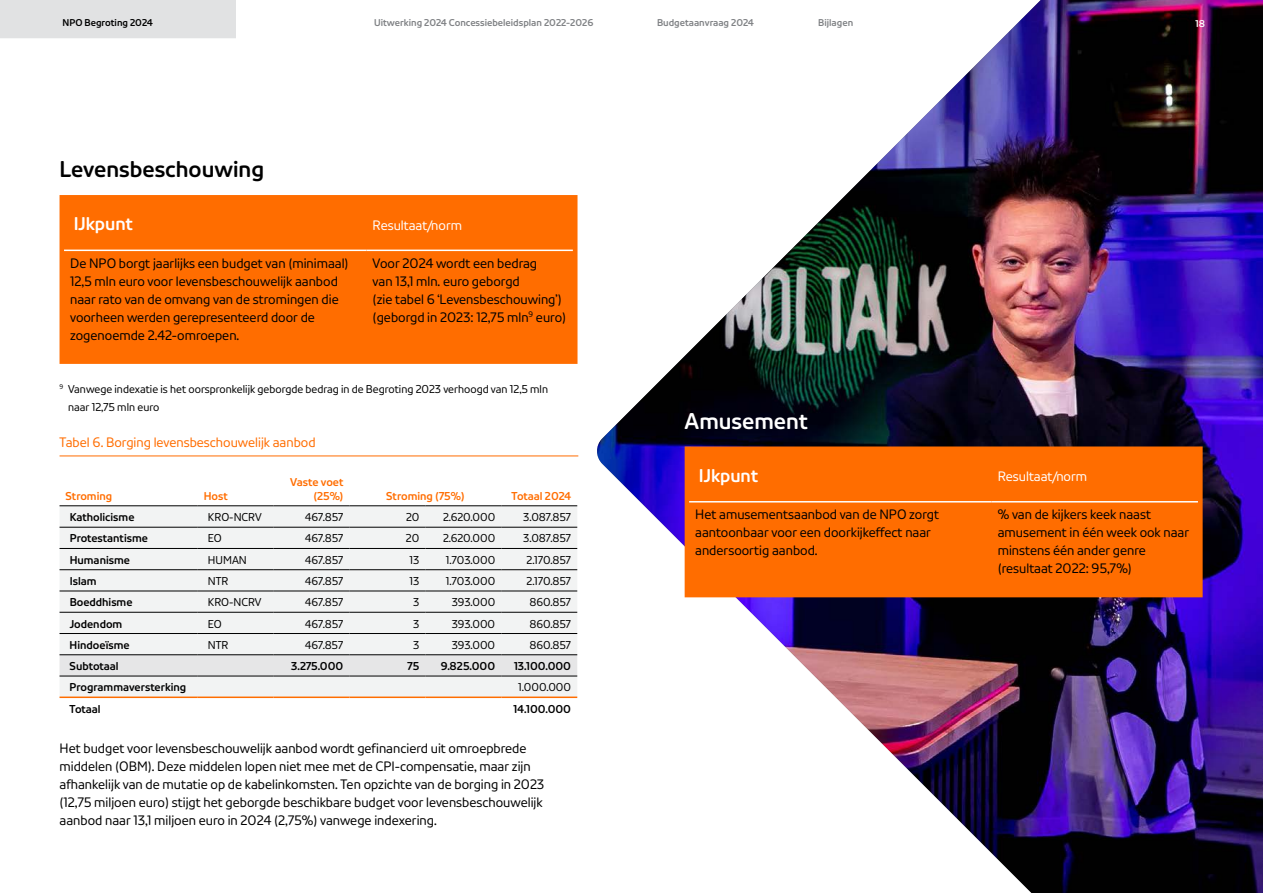
<style>
.page{position:relative;width:1263px;height:893px;background:#fff}
.page>*{position:absolute;margin:0;border:0;box-sizing:border-box;transform-origin:0 0}
.t1{font:700 22.5px "NPO Sans";color:#000}
.t2{font:700 22.5px "NPO Sans";color:#fff}
.t3{font:700 18.15px "NPO Sans";color:#fff}
.t4{font:13.5px/18px "NPO Sans";color:#000}
.t5{font:13.5px "NPO Sans";color:#ff6d00}
.t6{font:13.5px "NPO Sans";color:#fff}
.t7{font:11.25px/18px "NPO Sans";color:#000}
.t8{font:700 11.25px "NPO Sans";color:#000}
.t9{font:700 11.25px/13.5px "NPO Sans";color:#ff6d00;text-align:right}
.t10{font:700 9.75px "NPO Sans";color:#808285}
.t11{font:700 9.75px "NPO Sans";color:#000}
.t12{font:700 9.75px "NPO Sans";color:#fff}
</style>
<div class="page">
<div style="left:0;top:0;width:236px;height:38px;background:#e1e2e3"></div>
<img style="left:597px;top:0;width:666px;height:893px">
<hr style="left:60px;top:456px;width:518px;height:1px;background:#ff6d00">
<div style="left:60px;top:506px;width:517px;height:190px;background:#f2f3f3"></div>
<svg style="left:60px;top:655px;width:517px;height:21px;background:#ddddde"></svg>
<hr style="left:60px;top:505px;width:138px;height:1px;background:#000">
<hr style="left:198px;top:505px;width:76px;height:1px;background:#000">
<hr style="left:274px;top:505px;width:76px;height:1px;background:#000">
<hr style="left:350px;top:505px;width:75px;height:1px;background:#000">
<hr style="left:425px;top:505px;width:76px;height:1px;background:#000">
<hr style="left:501px;top:505px;width:76px;height:1px;background:#000">
<hr style="left:60px;top:527px;width:138px;height:1px;background:#000">
<hr style="left:198px;top:527px;width:76px;height:1px;background:#000">
<hr style="left:274px;top:527px;width:76px;height:1px;background:#000">
<hr style="left:350px;top:527px;width:75px;height:1px;background:#000">
<hr style="left:425px;top:527px;width:76px;height:1px;background:#000">
<hr style="left:501px;top:527px;width:76px;height:1px;background:#000">
<hr style="left:60px;top:548px;width:138px;height:1px;background:#000">
<hr style="left:198px;top:548px;width:76px;height:1px;background:#000">
<hr style="left:274px;top:548px;width:76px;height:1px;background:#000">
<hr style="left:350px;top:548px;width:75px;height:1px;background:#000">
<hr style="left:425px;top:548px;width:76px;height:1px;background:#000">
<hr style="left:501px;top:548px;width:76px;height:1px;background:#000">
<hr style="left:60px;top:569px;width:138px;height:1px;background:#000">
<hr style="left:198px;top:569px;width:76px;height:1px;background:#000">
<hr style="left:274px;top:569px;width:76px;height:1px;background:#000">
<hr style="left:350px;top:569px;width:75px;height:1px;background:#000">
<hr style="left:425px;top:569px;width:76px;height:1px;background:#000">
<hr style="left:501px;top:569px;width:76px;height:1px;background:#000">
<hr style="left:60px;top:591px;width:138px;height:1px;background:#000">
<hr style="left:198px;top:591px;width:76px;height:1px;background:#000">
<hr style="left:274px;top:591px;width:76px;height:1px;background:#000">
<hr style="left:350px;top:591px;width:75px;height:1px;background:#000">
<hr style="left:425px;top:591px;width:76px;height:1px;background:#000">
<hr style="left:501px;top:591px;width:76px;height:1px;background:#000">
<hr style="left:60px;top:612px;width:138px;height:1px;background:#000">
<hr style="left:198px;top:612px;width:76px;height:1px;background:#000">
<hr style="left:274px;top:612px;width:76px;height:1px;background:#000">
<hr style="left:350px;top:612px;width:75px;height:1px;background:#000">
<hr style="left:425px;top:612px;width:76px;height:1px;background:#000">
<hr style="left:501px;top:612px;width:76px;height:1px;background:#000">
<hr style="left:60px;top:633px;width:138px;height:1px;background:#000">
<hr style="left:198px;top:633px;width:76px;height:1px;background:#000">
<hr style="left:274px;top:633px;width:76px;height:1px;background:#000">
<hr style="left:350px;top:633px;width:75px;height:1px;background:#000">
<hr style="left:425px;top:633px;width:76px;height:1px;background:#000">
<hr style="left:501px;top:633px;width:76px;height:1px;background:#000">
<hr style="left:60px;top:654px;width:138px;height:1px;background:#000">
<hr style="left:198px;top:654px;width:76px;height:1px;background:#000">
<hr style="left:274px;top:654px;width:76px;height:1px;background:#000">
<hr style="left:350px;top:654px;width:75px;height:1px;background:#000">
<hr style="left:425px;top:654px;width:76px;height:1px;background:#000">
<hr style="left:501px;top:654px;width:76px;height:1px;background:#000">
<hr style="left:60px;top:676px;width:138px;height:1px;background:#000">
<hr style="left:198px;top:676px;width:76px;height:1px;background:#000">
<hr style="left:274px;top:676px;width:76px;height:1px;background:#000">
<hr style="left:350px;top:676px;width:75px;height:1px;background:#000">
<hr style="left:425px;top:676px;width:76px;height:1px;background:#000">
<hr style="left:501px;top:676px;width:76px;height:1px;background:#000">
<hr style="left:60px;top:696px;width:138px;height:2px;background:#ff6d00">
<hr style="left:198px;top:696px;width:76px;height:2px;background:#ff6d00">
<hr style="left:274px;top:696px;width:76px;height:2px;background:#ff6d00">
<hr style="left:350px;top:696px;width:75px;height:2px;background:#ff6d00">
<hr style="left:425px;top:696px;width:76px;height:2px;background:#ff6d00">
<hr style="left:501px;top:696px;width:76px;height:2px;background:#ff6d00">
<div style="left:60px;top:195px;width:517px;height:169px;background:#ff6d00"></div>
<hr style="left:64px;top:250px;width:303px;height:1px;background:#fff">
<hr style="left:367px;top:250px;width:206px;height:1px;background:#fff">
<div style="left:685px;top:446px;width:517px;height:151px;background:#ff6d00"></div>
<hr style="left:689px;top:501px;width:303px;height:1px;background:#fff">
<hr style="left:992px;top:501px;width:206px;height:1px;background:#fff">
<p class="t11" style="left:63px;top:17px;width:92px">NPO Begroting 2024</p>
<h1 class="t1" style="left:60px;top:155px;width:206px">Levensbeschouwing</h1>
<p class="t10" style="left:374px;top:17px;width:221px">Uitwerking 2024 Concessiebeleidsplan 2022-2026</p>
<p class="t10" style="left:657px;top:17px;width:98px">Budgetaanvraag 2024</p>
<p class="t10" style="left:818px;top:17px;width:36px">Bijlagen</p>
<p class="t12" style="left:1195px;top:18px;width:11px">18</p>
<h2 class="t3" style="left:74px;top:212px;width:61px">IJkpunt</h2>
<p class="t6" style="left:373px;top:217px;width:91px">Resultaat/norm</p>
<p class="t4" style="left:70px;top:254px;width:280px">De NPO borgt jaarlijks een budget van (minimaal)<br>12,5 mln euro voor levensbeschouwelijk aanbod naar rato van de omvang van de stromingen die voorheen werden gerepresenteerd door de zogenoemde 2.42-omroepen.</p>
<p class="t4" style="left:373px;top:254px;width:195px">Voor 2024 wordt een bedrag<br>van 13,1 mln. euro geborgd<br>(zie tabel 6 ‘Levensbeschouwing’) (geborgd in 2023: 12,75 mln<sup>9</sup> euro)</p>
<p class="t7" style="left:68px;top:380px;width:482px;text-indent:-9px"><sup>9</sup> Vanwege indexatie is het oorspronkelijk geborgde bedrag in de Begroting 2023 verhoogd van 12,5 mln naar 12,75 mln euro</p>
<p class="t5" style="left:60px;top:434px;width:258px">Tabel 6. Borging levensbeschouwelijk aanbod</p>
<p class="t9" style="left:66px;top:489px;width:48px">Stroming</p>
<p class="t9" style="left:204px;top:489px;width:26px">Host</p>
<p class="t9" style="left:290px;top:475px;width:55px">Vaste voet (25%)</p>
<p class="t9" style="left:386px;top:489px;width:80px">Stroming (75%)</p>
<p class="t9" style="left:512px;top:489px;width:61px">Totaal 2024</p>
<p class="t8" style="left:70px;top:510px;width:66px">Katholicisme</p>
<p class="t7" style="left:208px;top:508px;width:55px">KRO-NCRV</p>
<p class="t7" style="left:305px;top:508px;width:40px">467.857</p>
<p class="t7" style="left:406px;top:508px;width:15px">20</p>
<p class="t7" style="left:443px;top:508px;width:54px">2.620.000</p>
<p class="t7" style="left:523px;top:508px;width:49px">3.087.857</p>
<p class="t8" style="left:70px;top:531px;width:80px">Protestantisme</p>
<p class="t7" style="left:208px;top:529px;width:15px">EO</p>
<p class="t7" style="left:305px;top:529px;width:40px">467.857</p>
<p class="t7" style="left:406px;top:529px;width:15px">20</p>
<p class="t7" style="left:443px;top:529px;width:54px">2.620.000</p>
<p class="t7" style="left:523px;top:529px;width:49px">3.087.857</p>
<p class="t8" style="left:70px;top:553px;width:62px">Humanisme</p>
<p class="t7" style="left:208px;top:550px;width:40px">HUMAN</p>
<p class="t7" style="left:305px;top:550px;width:40px">467.857</p>
<p class="t7" style="left:410px;top:550px;width:11px">13</p>
<p class="t7" style="left:446px;top:550px;width:51px">1.703.000</p>
<p class="t7" style="left:527px;top:550px;width:46px">2.170.857</p>
<p class="t8" style="left:70px;top:574px;width:28px">Islam</p>
<p class="t7" style="left:208px;top:572px;width:22px">NTR</p>
<p class="t7" style="left:305px;top:572px;width:40px">467.857</p>
<p class="t7" style="left:410px;top:572px;width:11px">13</p>
<p class="t7" style="left:446px;top:572px;width:51px">1.703.000</p>
<p class="t7" style="left:526px;top:572px;width:46px">2.170.857</p>
<p class="t8" style="left:70px;top:595px;width:64px">Boeddhisme</p>
<p class="t7" style="left:208px;top:593px;width:55px">KRO-NCRV</p>
<p class="t7" style="left:305px;top:593px;width:40px">467.857</p>
<p class="t7" style="left:413px;top:593px;width:8px">3</p>
<p class="t7" style="left:452px;top:593px;width:45px">393.000</p>
<p class="t7" style="left:529px;top:593px;width:43px">860.857</p>
<p class="t8" style="left:70px;top:616px;width:54px">Jodendom</p>
<p class="t7" style="left:208px;top:614px;width:15px">EO</p>
<p class="t7" style="left:305px;top:614px;width:40px">467.857</p>
<p class="t7" style="left:413px;top:614px;width:8px">3</p>
<p class="t7" style="left:452px;top:614px;width:45px">393.000</p>
<p class="t7" style="left:529px;top:614px;width:43px">860.857</p>
<p class="t8" style="left:70px;top:638px;width:61px">Hindoeïsme</p>
<p class="t7" style="left:208px;top:636px;width:22px">NTR</p>
<p class="t7" style="left:305px;top:636px;width:40px">467.857</p>
<p class="t7" style="left:413px;top:636px;width:8px">3</p>
<p class="t7" style="left:452px;top:636px;width:45px">393.000</p>
<p class="t7" style="left:529px;top:636px;width:43px">860.857</p>
<p class="t8" style="left:70px;top:659px;width:51px">Subtotaal</p>
<p class="t8" style="left:291px;top:659px;width:54px">3.275.000</p>
<p class="t8" style="left:407px;top:659px;width:14px">75</p>
<p class="t8" style="left:441px;top:659px;width:56px">9.825.000</p>
<p class="t8" style="left:514px;top:659px;width:59px">13.100.000</p>
<p class="t8" style="left:70px;top:680px;width:118px">Programmaversterking</p>
<p class="t7" style="left:518px;top:678px;width:54px">1.000.000</p>
<p class="t8" style="left:70px;top:702px;width:33px">Totaal</p>
<p class="t8" style="left:513px;top:702px;width:59px">14.100.000</p>
<p class="t4" style="left:60px;top:739px;width:486px">Het budget voor levensbeschouwelijk aanbod wordt gefinancierd uit omroepbrede middelen (OBM). Deze middelen lopen niet mee met de CPI-compensatie, maar zijn afhankelijk van de mutatie op de kabelinkomsten. Ten opzichte van de borging in 2023 (12,75 miljoen euro) stijgt het geborgde beschikbare budget voor levensbeschouwelijk aanbod naar 13,1 miljoen euro in 2024 (2,75%) vanwege indexering.</p>
<h1 class="t2" style="left:685px;top:407px;width:125px">Amusement</h1>
<h2 class="t3" style="left:699px;top:464px;width:61px">IJkpunt</h2>
<p class="t6" style="left:998px;top:468px;width:91px">Resultaat/norm</p>
<p class="t4" style="left:695px;top:505px;width:245px">Het amusementsaanbod van de NPO zorgt aantoonbaar voor een doorkijkeffect naar andersoortig aanbod.</p>
<p class="t4" style="left:998px;top:505px;width:193px">% van de kijkers keek naast amusement in één week ook naar minstens één ander genre (resultaat 2022: 95,7%)</p>
</div>
